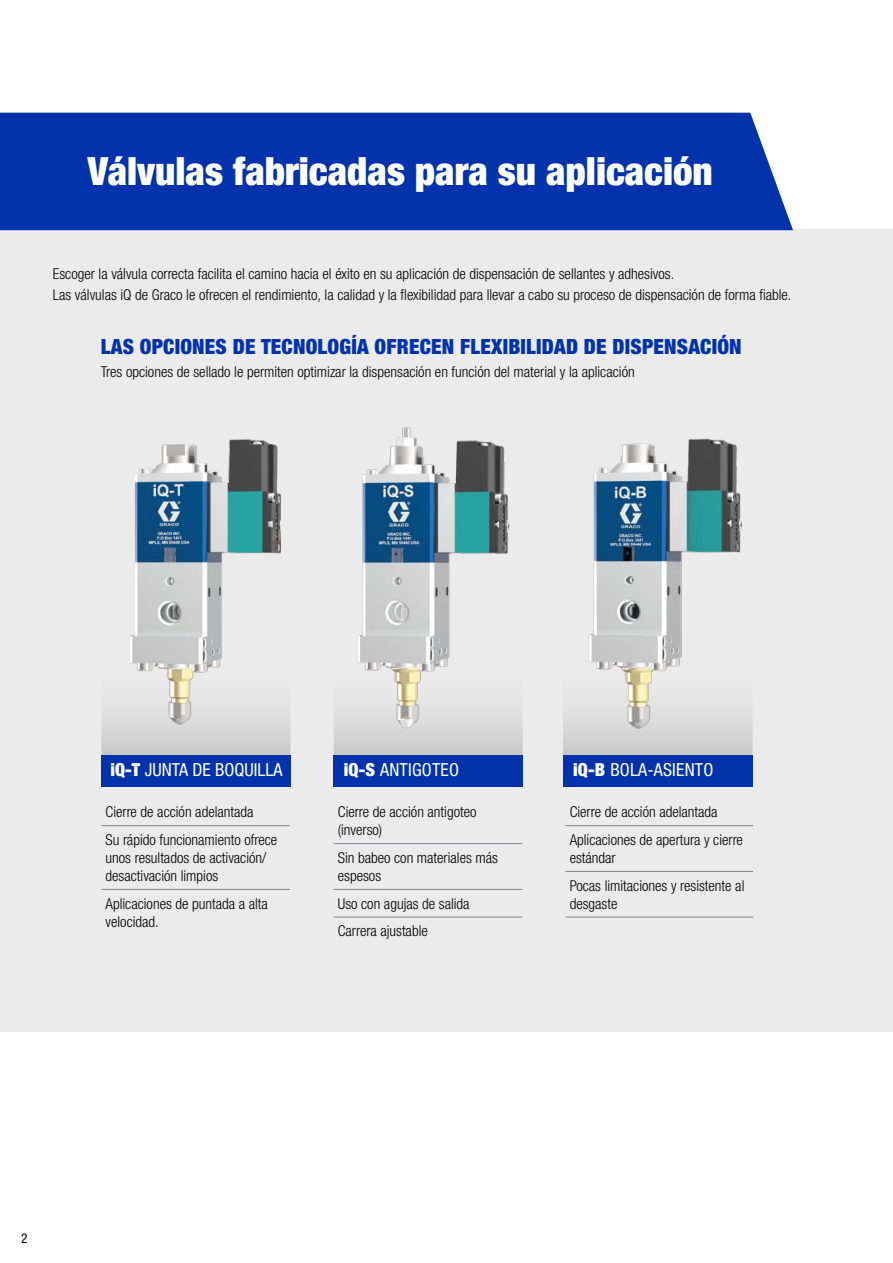
<style>
.page{position:relative;width:893px;height:1263px;background:#fff}
.page>*{position:absolute;margin:0;border:0;box-sizing:border-box;transform-origin:0 0}
.t1{font:900 condensed 39px "Helvetica Neue LTW1 G";color:#fff}
.t2{font:900 condensed 21px "Helvetica Neue LTW1 G";letter-spacing:.01em;color:#0033ab}
.t3{font:condensed 18px "Helvetica Neue LTW1 G";letter-spacing:.01em;color:#fff}
.t4{font:300 condensed 15px/27.8px "Helvetica Neue LTW1 G";color:#000}
.t5{font:condensed 13.5px "Helvetica Neue LTW1 G";color:#000}
.s1{font-weight:900}
</style>
<div class="page">
<div style="left:0;top:230px;width:893px;height:802px;background:#ebebec"></div>
<svg style="left:563px;top:712px;width:189px;height:43px;background:#cececf"></svg>
<svg style="left:334px;top:712px;width:189px;height:43px;background:#cececf"></svg>
<svg style="left:101px;top:712px;width:189px;height:43px;fill:#cccccd"></svg>
<img style="left:129px;top:439px;width:152px;height:307px">
<img style="left:352px;top:427px;width:164px;height:319px">
<img style="left:577px;top:438px;width:164px;height:307px">
<div style="left:0;top:113px;width:793px;height:117px;background:#0033ab"></div>
<hr style="left:101px;top:825px;width:189px;height:1px;background:#808285">
<hr style="left:101px;top:889px;width:189px;height:1px;background:#808285">
<hr style="left:334px;top:843px;width:188px;height:1px;background:#808285">
<hr style="left:334px;top:889px;width:188px;height:1px;background:#808285">
<hr style="left:334px;top:917px;width:188px;height:1px;background:#808285">
<hr style="left:565px;top:825px;width:188px;height:1px;background:#808285">
<hr style="left:565px;top:871px;width:188px;height:1px;background:#808285">
<hr style="left:565px;top:917px;width:188px;height:1px;background:#808285">
<div style="left:101px;top:755px;width:189px;height:32px;background:#0033ab"></div>
<div style="left:333px;top:755px;width:190px;height:32px;background:#0033ab"></div>
<div style="left:563px;top:755px;width:189px;height:32px;background:#0033ab"></div>
<h1 class="t1" style="left:88px;top:148px;width:627px">Válvulas fabricadas para su aplicación</h1>
<p class="t4" style="left:53px;top:263px;width:740px;line-height:21px">Escoger la válvula correcta facilita el camino hacia el éxito en su aplicación de dispensación de sellantes y adhesivos.<br>Las válvulas iQ de Graco le ofrecen el rendimiento, la calidad y la flexibilidad para llevar a cabo su proceso de dispensación de forma fiable.</p>
<h2 class="t2" style="left:101px;top:334px;width:642px">LAS OPCIONES DE TECNOLOGÍA OFRECEN FLEXIBILIDAD DE DISPENSACIÓN</h2>
<p class="t4" style="left:101px;top:357px;width:535px">Tres opciones de sellado le permiten optimizar la dispensación en función del material y la aplicación</p>
<p class="t3" style="left:111px;top:759px;width:173px"><span class="s1">iQ-T</span> JUNTA DE BOQUILLA</p>
<p class="t3" style="left:344px;top:759px;width:117px"><span class="s1">iQ-S</span> ANTIGOTEO</p>
<p class="t3" style="left:573px;top:759px;width:142px"><span class="s1">iQ-B</span> BOLA-ASIENTO</p>
<p class="t4" style="left:106px;top:798px;width:173px">Cierre de acción adelantada<br>Su rápido funcionamiento ofrece</p>
<p class="t4" style="left:106px;top:849px;width:162px;line-height:18px">unos resultados de activación/ desactivación limpios</p>
<p class="t4" style="left:106px;top:894px;width:164px;line-height:18px">Aplicaciones de puntada a alta velocidad.</p>
<p class="t4" style="left:338px;top:803px;width:140px;line-height:18px">Cierre de acción antigoteo (inverso)</p>
<p class="t4" style="left:338px;top:849px;width:162px;line-height:18px">Sin babeo con materiales más espesos</p>
<p class="t4" style="left:338px;top:889px;width:133px">Uso con agujas de salida<br>Carrera ajustable</p>
<p class="t4" style="left:570px;top:798px;width:175px">Cierre de acción adelantada<br>Aplicaciones de apertura y cierre</p>
<p class="t4" style="left:570px;top:844px;width:176px">estándar<br>Pocas limitaciones y resistente al</p>
<p class="t4" style="left:570px;top:889px;width:49px">desgaste</p>
<p class="t5" style="left:21px;top:1230px;width:8px">2</p>
</div>
